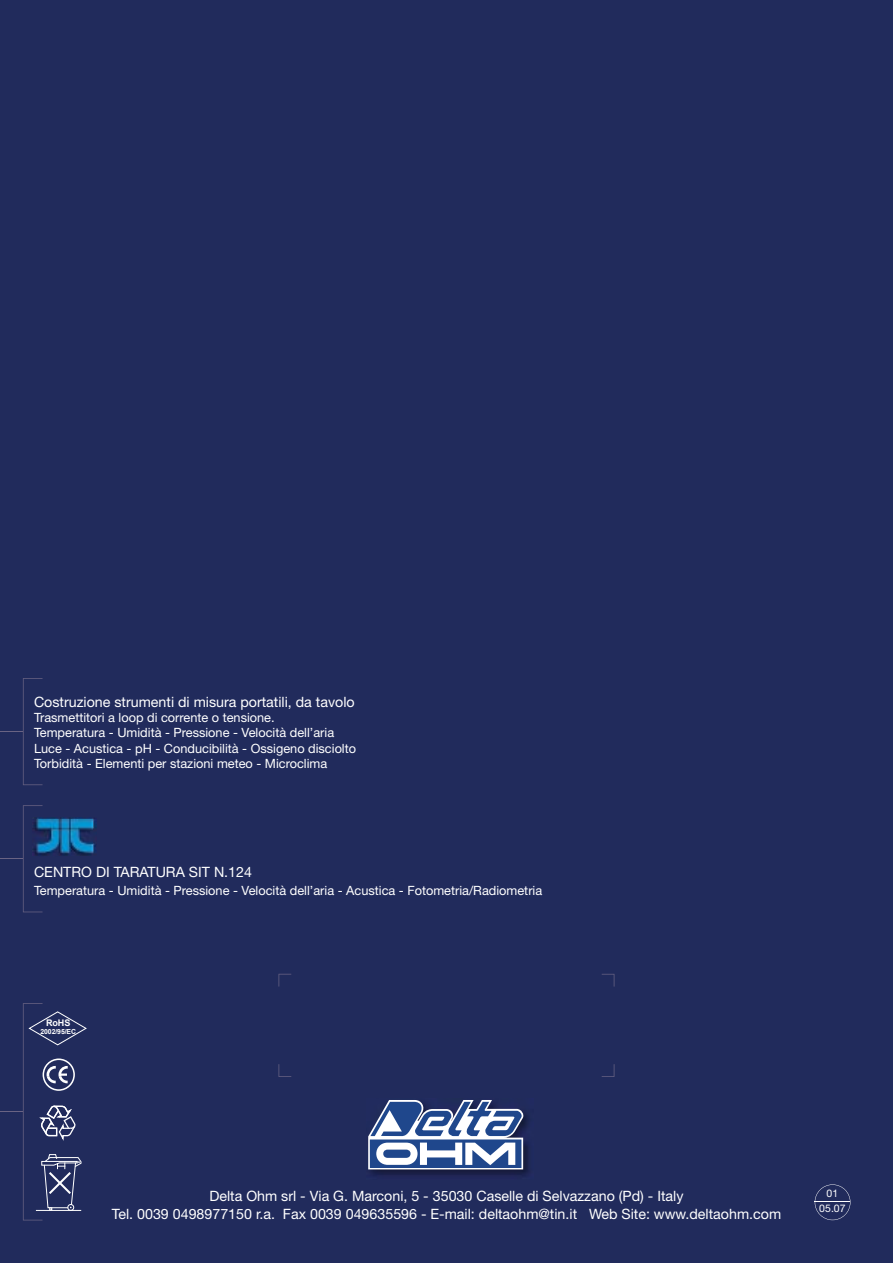
<style>
.page{position:relative;width:893px;height:1263px;background:#212b5c}
.page>*{position:absolute;margin:0;border:0;box-sizing:border-box;transform-origin:0 0}
.t1{font:14.25px/18px "Helvetica Neue LT Std";color:#fff;text-align:center}
.t2{font:12.75px/15.3px "Helvetica Neue LT Std";color:#fff}
.t3{font:10.5px/15px "Helvetica Neue LT Std";color:#fff;text-align:center}
.t4{font:700 9.15px "Arial";color:#fff}
.t5{font:700 6.9px "Arial";letter-spacing:-.015em;color:#fff}
</style>
<div class="page">
<img style="left:368px;top:1113px;width:161px;height:63px">
<svg style="left:368px;top:1100px;width:157px;height:69px;background:#788cb2"></svg>
<svg style="left:279px;top:974px;width:12px;height:12px"></svg>
<svg style="left:602px;top:1064px;width:12px;height:13px"></svg>
<svg style="left:602px;top:974px;width:12px;height:12px"></svg>
<svg style="left:279px;top:1064px;width:12px;height:13px"></svg>
<img style="left:43px;top:855px;width:48px;height:1px">
<img style="left:43px;top:817px;width:54px;height:38px">
<svg style="left:0;top:805px;width:43px;height:107px"></svg>
<svg style="left:0;top:1003px;width:82px;height:217px"></svg>
<svg style="left:0;top:678px;width:43px;height:107px"></svg>
<div style="left:29px;top:1011px;width:57px;height:34px;border:1px solid #fff;border-radius:50%"></div>
<svg style="left:815px;top:1184px;width:35px;height:36px"></svg>
<hr style="left:815px;top:1201px;width:35px;height:1px;background:#fff">
<p class="t1" style="left:34px;top:692px;width:322px">Costruzione strumenti di misura portatili, da tavolo</p>
<p class="t2" style="left:34px;top:709px;width:324px">Trasmettitori a loop di corrente o tensione.<br>Temperatura - Umidità - Pressione - Velocità dell’aria Luce - Acustica - pH - Conducibilità - Ossigeno disciolto Torbidità - Elementi per stazioni meteo - Microclima</p>
<p class="t1" style="left:34px;top:863px;width:219px">CENTRO DI TARATURA SIT N.124</p>
<p class="t2" style="left:34px;top:882px;width:510px">Temperatura - Umidità - Pressione - Velocità dell’aria - Acustica - Fotometria/Radiometria</p>
<p class="t4" style="left:46px;top:1016px;width:26px">RoHS</p>
<p class="t5" style="left:41px;top:1027px;width:37px">2002/95/EC</p>
<p class="t1" style="left:112px;top:1186px;width:671px">Delta Ohm srl - Via G. Marconi, 5 - 35030 Caselle di Selvazzano (Pd) - Italy<br>Tel. 0039 0498977150 r.a. Fax 0039 049635596 - E-mail: deltaohm@tin.it Web Site: www.deltaohm.com</p>
<p class="t3" style="left:819px;top:1186px;width:28px">01<br>05.07</p>
</div>
